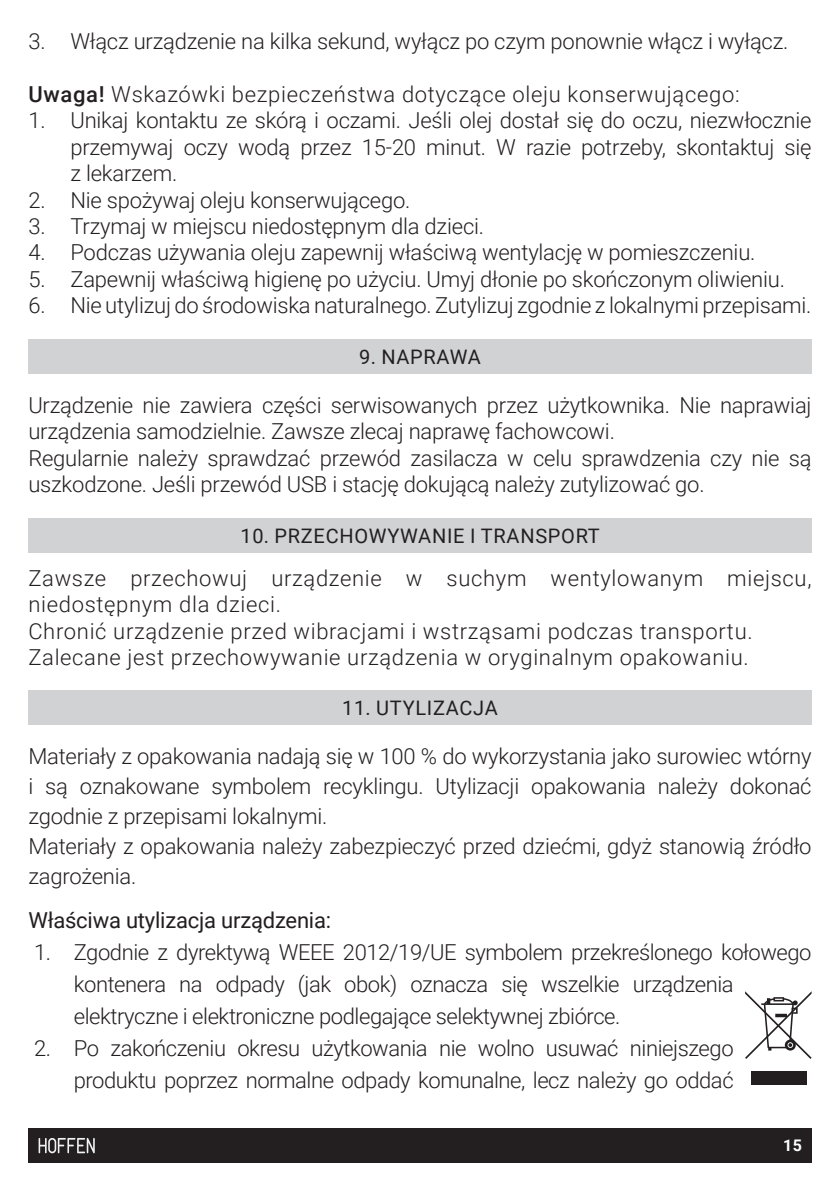
<style>
.page{position:relative;width:840px;height:1191px;background:#fff}
.page>*{position:absolute;margin:0;border:0;box-sizing:border-box;transform-origin:0 0}
.t1{font:300 22px/26.4px "Roboto";letter-spacing:-.01em;color:#231f20}
.t2{font:300 22px/26.4px "Roboto";letter-spacing:.03em;color:#231f20}
.t3{font:22px "Roboto";letter-spacing:-.01em;color:#231f20}
.TYTULY_ROZDZIALOW{font:20px "Roboto";letter-spacing:.035em;color:#231f20}
.t4{font:700 16px "Roboto";color:#fff}
.s1{font-weight:500}
</style>
<div class="page">
<div style="left:28px;top:1128px;width:783px;height:34px;background:#231f20"></div>
<svg style="left:39px;top:1138px;width:56px;height:15px"></svg>
<div style="left:28px;top:340px;width:783px;height:34px;background:#d1d2d4"></div>
<div style="left:28px;top:518px;width:783px;height:34px;background:#d1d2d4"></div>
<div style="left:28px;top:690px;width:783px;height:34px;background:#d1d2d4"></div>
<div style="left:750px;top:1070px;width:55px;height:14px;background:#231f20"></div>
<svg style="left:745px;top:991px;width:66px;height:68px"></svg>
<svg style="left:774px;top:1013px;width:12px;height:4px"></svg>
<p class="t1" style="left:28px;top:27px;width:761px">3. Włącz urządzenie na kilka sekund, wyłącz po czym ponownie włącz i wyłącz.</p>
<p class="t2" style="left:28px;top:80px;width:712px"><span class="s1">Uwaga!</span> Wskazówki bezpieczeństwa dotyczące oleju konserwującego:</p>
<p class="t1" style="left:70px;top:106px;width:742px;text-align:justify;text-indent:-42px">1. Unikaj kontaktu ze skórą i oczami. Jeśli olej dostał się do oczu, niezwłocznie przemywaj oczy wodą przez 15-20 minut. W razie potrzeby, skontaktuj się z lekarzem.</p>
<p class="t1" style="left:28px;top:186px;width:383px">2. Nie spożywaj oleju konserwującego.</p>
<p class="t1" style="left:28px;top:212px;width:457px">3. Trzymaj w miejscu niedostępnym dla dzieci.</p>
<p class="t1" style="left:28px;top:238px;width:728px">4. Podczas używania oleju zapewnij właściwą wentylację w pomieszczeniu.</p>
<p class="t1" style="left:28px;top:265px;width:757px">5. Zapewnij właściwą higienę po użyciu. Umyj dłonie po skończonym oliwieniu.</p>
<p class="t1" style="left:28px;top:291px;width:784px">6. Nie utylizuj do środowiska naturalnego. Zutylizuj zgodnie z lokalnymi przepisami.</p>
<p class="TYTULY_ROZDZIALOW" style="left:359px;top:343px;width:123px">9. NAPRAWA</p>
<p class="t1" style="left:28px;top:391px;width:784px">Urządzenie nie zawiera części serwisowanych przez użytkownika. Nie naprawiaj urządzenia samodzielnie. Zawsze zlecaj naprawę fachowcowi.</p>
<p class="t1" style="left:28px;top:444px;width:784px">Regularnie należy sprawdzać przewód zasilacza w celu sprawdzenia czy nie są uszkodzone. Jeśli przewód USB i stację dokującą należy zutylizować go.</p>
<p class="TYTULY_ROZDZIALOW" style="left:240px;top:522px;width:361px">10. PRZECHOWYWANIE I TRANSPORT</p>
<p class="t2" style="left:28px;top:564px;width:784px">Zawsze przechowuj urządzenie w suchym wentylowanym miejscu, niedostępnym dla dzieci.</p>
<p class="t2" style="left:28px;top:617px;width:725px">Chronić urządzenie przed wibracjami i wstrząsami podczas transportu.</p>
<p class="t2" style="left:28px;top:643px;width:721px">Zalecane jest przechowywanie urządzenia w oryginalnym opakowaniu.</p>
<p class="TYTULY_ROZDZIALOW" style="left:342px;top:694px;width:157px">11. UTYLIZACJA</p>
<p class="t1" style="left:28px;top:740px;width:784px;line-height:30px;text-align:justify">Materiały z opakowania nadają się w 100 % do wykorzystania jako surowiec wtórny i są oznakowane symbolem recyklingu. Utylizacji opakowania należy dokonać zgodnie z przepisami lokalnymi.</p>
<p class="t1" style="left:28px;top:830px;width:784px;line-height:30px">Materiały z opakowania należy zabezpieczyć przed dziećmi, gdyż stanowią źródło zagrożenia.</p>
<p class="t3" style="left:28px;top:905px;width:304px">Właściwa utylizacja urządzenia:</p>
<p class="t1" style="left:74px;top:935px;width:739px;line-height:32px;text-indent:-40px">1. Zgodnie z dyrektywą WEEE 2012/19/UE symbolem przekreślonego kołowego kontenera na odpady (jak obok) oznacza się wszelkie urządzenia elektryczne i elektroniczne podlegające selektywnej zbiórce.</p>
<p class="t1" style="left:34px;top:1031px;width:700px;line-height:32px;text-align:right">2. Po zakończeniu okresu użytkowania nie wolno usuwać niniejszego produktu poprzez normalne odpady komunalne, lecz należy go oddać</p>
<p class="t4" style="left:782px;top:1133px;width:20px">15</p>
</div>
